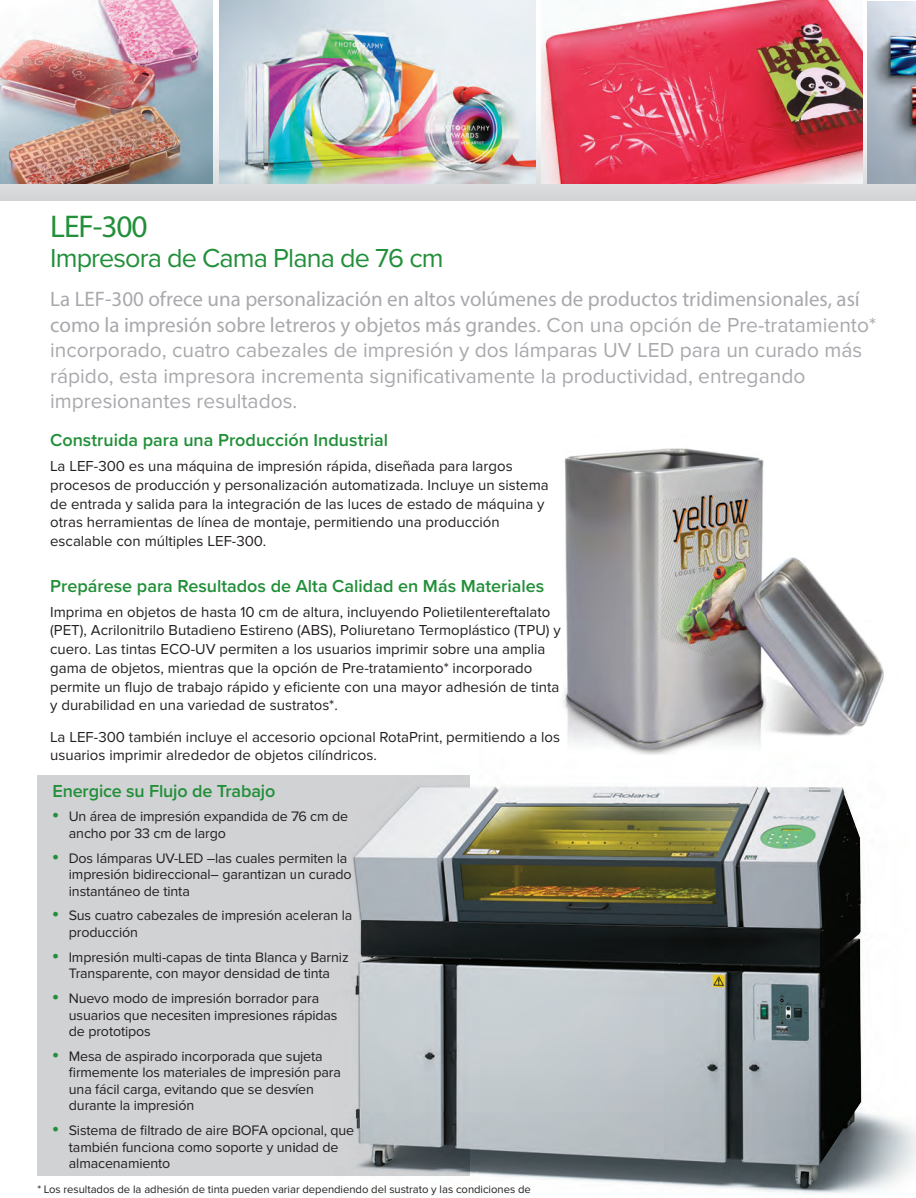
<style>
.page{position:relative;width:916px;height:1198px;background:#fff}
.page>*{position:absolute;margin:0;border:0;box-sizing:border-box;transform-origin:0 0}
.t1{font:31.5px "Myriad Pro";letter-spacing:-.035em;color:#228f39}
.t2{font:27px "Proxima Nova";letter-spacing:-.035em;color:#228f39}
.t3{font:21px/25.5px "Proxima Nova";color:#a8a9ad}
.t4{font:21px/25.5px "Myriad Pro";color:#a8a9ad}
.t5{font:600 18px "Proxima Nova";color:#228f39}
.t6{font:15px/18.8px "Proxima Nova";color:#231f20}
.t7{font:14.25px/16.5px "Proxima Nova";letter-spacing:-.01em;color:#231f20}
.t8{font:11.25px "Proxima Nova";letter-spacing:-.005em;color:#231f20}
.s1{font-family:"Proxima Nova"}
.s2{font-family:"Myriad Pro";font-size:22.5px;color:#228f39}
</style>
<div class="page">
<img style="left:563px;top:448px;width:321px;height:296px">
<div style="left:38px;top:775px;width:432px;height:401px;background:#d1d2d4"></div>
<svg style="left:0;top:72px;width:916px;height:128px;background:#d8d6d9"></svg>
<img style="left:0;top:0;width:212px;height:183px">
<img style="left:867px;top:1px;width:49px;height:182px">
<img style="left:220px;top:0;width:316px;height:183px">
<img style="left:353px;top:744px;width:563px;height:450px">
<img style="left:355px;top:787px;width:506px;height:401px">
<img style="left:542px;top:0;width:320px;height:183px">
<h1 class="t1" style="left:50px;top:207px;width:99px">LEF-300</h1>
<h2 class="t2" style="left:50px;top:242px;width:395px">Impresora de Cama Plana de 76 cm</h2>
<h3 class="t4" style="left:50px;top:286px;width:827px">La LEF-300 ofrece una personalización en altos volúmenes de productos tridimensionales, así como la impresión sobre letreros y objetos más grandes<span class="s1">. Con una opción de Pre-tratamiento*</span></h3>
<h3 class="t3" style="left:50px;top:338px;width:813px">incorporado, cuatro cabezales de impresión y dos lámparas UV LED para un curado más rápido, esta impresora incrementa significativamente la productividad, entregando impresionantes resultados.</h3>
<p class="t5" style="left:50px;top:427px;width:339px">Construida para una Producción Industrial</p>
<p class="t6" style="left:50px;top:457px;width:500px">La LEF-300 es una máquina de impresión rápida, diseñada para largos procesos de producción y personalización automatizada. Incluye un sistema de entrada y salida para la integración de las luces de estado de máquina y otras herramientas de línea de montaje, permitiendo una producción escalable con múltiples LEF-300.</p>
<p class="t5" style="left:50px;top:572px;width:496px">Prepárese para Resultados de Alta Calidad en Más Materiales</p>
<p class="t6" style="left:50px;top:602px;width:512px">Imprima en objetos de hasta 10 cm de altura, incluyendo Polietilentereftalato (PET), Acrilonitrilo Butadieno Estireno (ABS), Poliuretano Termoplástico (TPU) y cuero. Las tintas ECO-UV permiten a los usuarios imprimir sobre una amplia gama de objetos, mientras que la opción de Pre-tratamiento* incorporado permite un flujo de trabajo rápido y eficiente con una mayor adhesión de tinta y durabilidad en una variedad de sustratos*.</p>
<p class="t6" style="left:50px;top:728px;width:511px;line-height:18px">La LEF-300 también incluye el accesorio opcional RotaPrint, permitiendo a los usuarios imprimir alrededor de objetos cilíndricos.</p>
<p class="t5" style="left:52px;top:777px;width:224px">Energice su Flujo de Trabajo</p>
<p class="t7" style="left:69px;top:808px;width:281px;text-indent:-16px"><span class="s2">•</span> Un área de impresión expandida de 76 cm de ancho por 33 cm de largo</p>
<p class="t7" style="left:69px;top:850px;width:284px;text-indent:-16px"><span class="s2">•</span> Dos lámparas UV-LED –las cuales permiten la impresión bidireccional– garantizan un curado instantáneo de tinta</p>
<p class="t7" style="left:69px;top:907px;width:285px;text-indent:-16px"><span class="s2">•</span> Sus cuatro cabezales de impresión aceleran la producción</p>
<p class="t7" style="left:52px;top:949px;width:298px;text-align:center"><span class="s2">•</span> Impresión multi-capas de tinta Blanca y Barniz<br>Transparente, con mayor densidad de tinta</p>
<p class="t7" style="left:69px;top:990px;width:270px;text-indent:-16px"><span class="s2">•</span> Nuevo modo de impresión borrador para usuarios que necesiten impresiones rápidas de prototipos</p>
<p class="t7" style="left:69px;top:1048px;width:274px;text-indent:-16px"><span class="s2">•</span> Mesa de aspirado incorporada que sujeta firmemente los materiales de impresión para una fácil carga, evitando que se desvíen durante la impresión</p>
<p class="t7" style="left:69px;top:1122px;width:287px;text-indent:-16px"><span class="s2">•</span> Sistema de filtrado de aire BOFA opcional, que también funciona como soporte y unidad de almacenamiento</p>
<p class="t8" style="left:38px;top:1182px;width:495px">* Los resultados de la adhesión de tinta pueden variar dependiendo del sustrato y las condiciones de</p>
</div>
